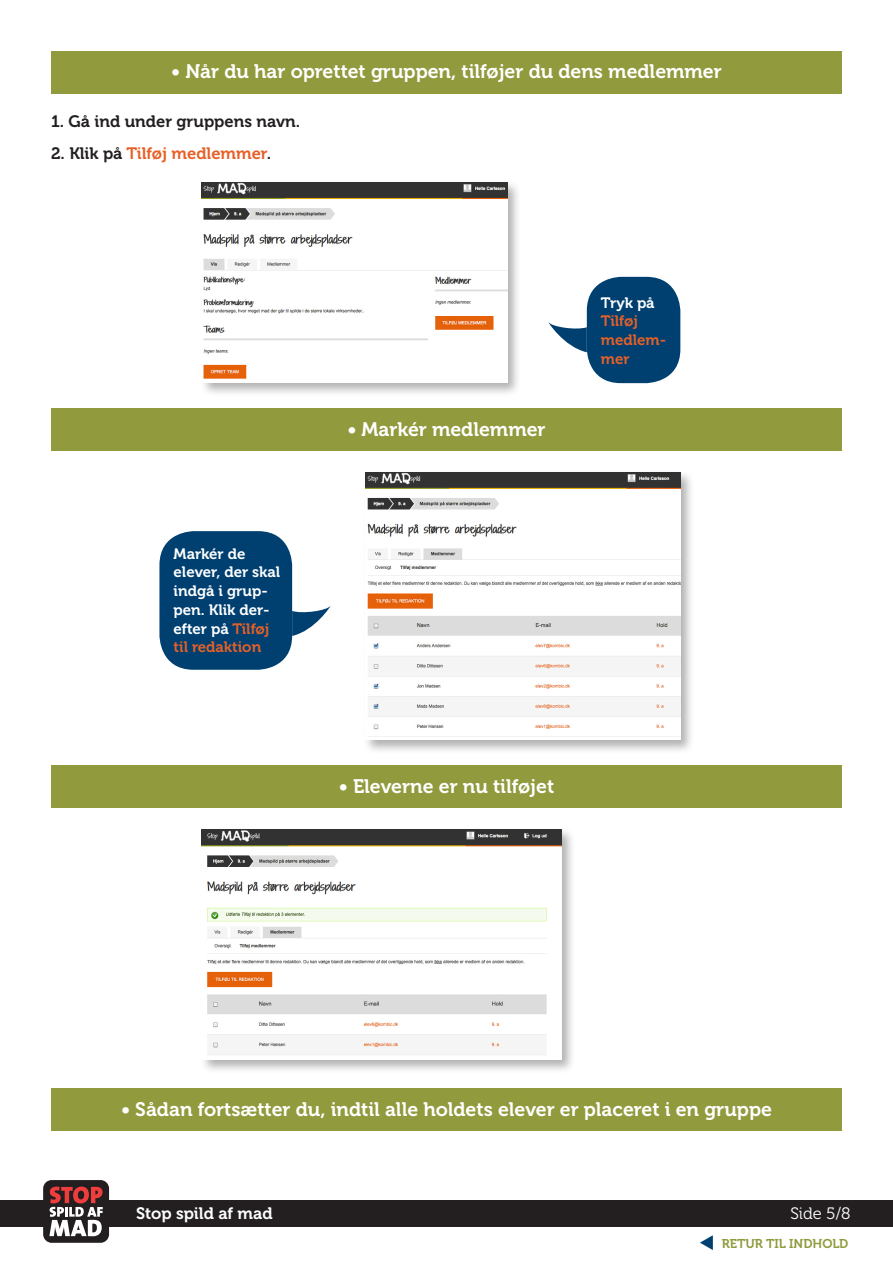
<style>
.page{position:relative;width:893px;height:1263px;background:#fff}
.page>*{position:absolute;margin:0;border:0;box-sizing:border-box;transform-origin:0 0}
.t1{font:19.5px "Museo 700";color:#fff}
.t2{font:16.5px "Museo 700";color:#231f20}
.t3{font:16.5px "Museo 700";color:#e66027}
.t4{font:16.5px "Museo 700";color:#fff}
.t5{font:16.5px "Museo 300";color:#fff}
.t6{font:15px/18.8px "Museo 700";color:#fff}
.t7{font:15px/18.8px "Museo 700";color:#e66027}
.t8{font:12.75px "Museo 700";color:#919a3c}
.s1{color:#231f20}
.s2{color:#e66027}
.s3{color:#004071}
</style>
<div class="page">
<div style="left:0;top:1200px;width:893px;height:26px;background:#231f20"></div>
<div style="left:43px;top:1180px;width:66px;height:63px;background:#231f20;border-radius:9px"></div>
<svg style="left:49px;top:1186px;width:54px;height:50px"></svg>
<div style="left:51px;top:51px;width:791px;height:43px;background:#919a3c"></div>
<div style="left:51px;top:408px;width:791px;height:43px;background:#919a3c"></div>
<div style="left:51px;top:765px;width:791px;height:43px;background:#919a3c"></div>
<div style="left:51px;top:1089px;width:791px;height:42px;background:#919a3c"></div>
<div style="left:200px;top:180px;width:322px;height:217px;background:#231f20;opacity:.35"></div>
<img style="left:202px;top:183px;width:305px;height:200px">
<div style="left:363px;top:470px;width:332px;height:284px;background:#231f20;opacity:.35"></div>
<img style="left:366px;top:472px;width:314px;height:268px">
<div style="left:587px;top:277px;width:93px;height:106px;background:#004071;border-radius:34px"></div>
<svg style="left:548px;top:322px;width:39px;height:30px"></svg>
<div style="left:159px;top:531px;width:133px;height:139px;background:#004071;border-radius:34px"></div>
<svg style="left:292px;top:605px;width:39px;height:31px"></svg>
<div style="left:200px;top:827px;width:376px;height:247px;background:#231f20;opacity:.35"></div>
<img style="left:202px;top:829px;width:359px;height:230px">
<p class="t1" style="left:171px;top:61px;width:552px">• Når du har oprettet gruppen, tilføjer du dens medlemmer</p>
<p class="t2" style="left:51px;top:112px;width:251px">1. Gå ind under gruppens navn.</p>
<p class="t3" style="left:51px;top:144px;width:222px"><span class="s1">2. Klik på</span> Tilføj medlemmer<span class="s1">.</span></p>
<p class="t6" style="left:174px;top:544px;width:108px">Markér de elever, der skal indgå i grup&shy;pen. Klik der&shy;efter på <span class="s2">Tilføj til redaktion</span></p>
<p class="t1" style="left:347px;top:418px;width:200px">• Markér medlemmer</p>
<p class="t6" style="left:601px;top:293px;width:55px">Tryk på</p>
<p class="t7" style="left:601px;top:312px;width:67px">Tilføj medlem&shy;mer</p>
<p class="t1" style="left:339px;top:775px;width:217px">• Eleverne er nu tilføjet</p>
<p class="t1" style="left:121px;top:1098px;width:652px">• Sådan fortsætter du, indtil alle holdets elever er placeret i en gruppe</p>
<p class="t4" style="left:136px;top:1204px;width:138px">Stop spild af mad</p>
<p class="t5" style="left:790px;top:1204px;width:62px">Side 5/8</p>
<p class="t8" style="left:699px;top:1236px;width:151px"><span class="s3">▼</span> RETUR TIL INDHOLD</p>
</div>
